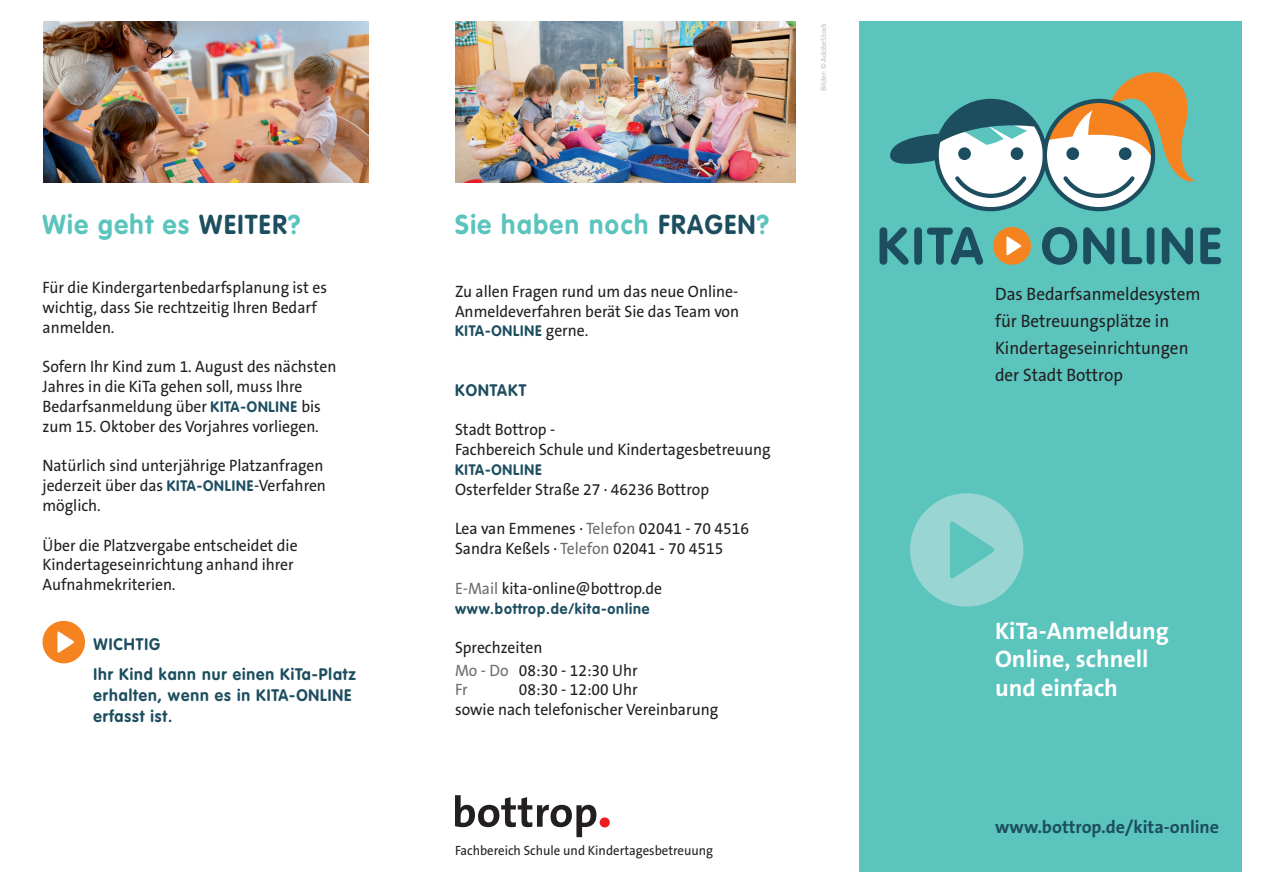
<style>
.page{position:relative;width:1263px;height:893px;background:#fff}
.page>*{position:absolute;margin:0;border:0;box-sizing:border-box;transform-origin:0 0}
.t1{font:700 27px "VAG Rounded";letter-spacing:.06em;color:#5ac4bd;scale:.95 1}
.t2{font:700 24px/28.8px "The Sans B Plus W7";color:#fff}
.t3{font:18px/27px "The Sans B Plus W5 Plain";color:#231f20;scale:.95 1}
.t4{font:700 18px "The Sans B Plus W7";color:#1d4e60}
.t5{font:16.5px/19.8px "The Sans B Plus W5 Plain";color:#231f20;scale:.95 1}
.t6{font:700 16.5px/30px "VAG Rounded";letter-spacing:.06em;color:#1d4e60;scale:.95 1}
.t7{font:16.5px "The Sans B Plus W5 Plain";color:#6c6d70;scale:.95 1}
.t8{font:700 15px "VAG Rounded";letter-spacing:.06em;color:#1d4e60;scale:.95 1}
.t9{font:13.5px "The Sans B Plus W5 Plain";color:#231f20;scale:.95 1}
.t10{font:7.5px "The Sans B Plus W5 Plain";color:#bcbdc0}
.s1{color:#1d4e60}
.s2{font-family:"VAG Rounded";font-weight:700;font-size:15px;color:#1d4e60}
.s3{font-family:"The Sans B Plus W5 Plain";font-weight:400;font-size:16.5px;color:#231f20}
.s4{color:#6c6d70}
</style>
<div class="page">
<div style="left:859px;top:21px;width:383px;height:851px;background:#5ac4bd"></div>
<svg style="left:890px;top:72px;width:305px;height:139px"></svg>
<svg style="left:993px;top:227px;width:38px;height:38px"></svg>
<svg style="left:879px;top:227px;width:104px;height:38px"></svg>
<svg style="left:1042px;top:227px;width:179px;height:38px"></svg>
<svg style="left:910px;top:493px;width:113px;height:114px"></svg>
<svg style="left:43px;top:621px;width:42px;height:42px"></svg>
<img style="left:44px;top:21px;width:325px;height:162px">
<img style="left:455px;top:21px;width:340px;height:162px">
<svg style="left:455px;top:795px;width:141px;height:42px"></svg>
<div style="left:600px;top:817px;width:10px;height:10px;background:#ee1d23;border-radius:50%"></div>
<h1 class="t1" style="left:43px;top:208px;width:273px">Wie geht es <span class="s1">WEITER</span>?</h1>
<p class="t5" style="left:43px;top:278px;width:301px">Für die Kindergartenbedarfsplanung ist es wichtig, dass Sie rechtzeitig Ihren Bedarf anmelden.</p>
<p class="t5" style="left:43px;top:357px;width:311px">Sofern Ihr Kind zum 1. August des nächsten Jahres in die KiTa gehen soll, muss Ihre Bedarfsanmeldung über <span class="s2">KITA-ONLINE</span> bis zum 15. Oktober des Vorjahres vorliegen.</p>
<p class="t5" style="left:43px;top:456px;width:300px">Natürlich sind unterjährige Platzanfragen jederzeit über das <span class="s2">KITA-ONLINE</span>-Verfahren möglich.</p>
<p class="t5" style="left:43px;top:535px;width:270px">Über die Platzvergabe entscheidet die<br>Kindertageseinrichtung anhand ihrer<br>Aufnahmekriterien.</p>
<p class="t6" style="left:94px;top:629px;width:278px">WICHTIG<br>Ihr Kind kann nur einen KiTa-Platz</p>
<p class="t6" style="left:94px;top:684px;width:273px;line-height:21px">erhalten, wenn es in KITA-ONLINE erfasst ist.</p>
<h1 class="t1" style="left:455px;top:208px;width:332px">Sie haben noch <span class="s1">FRAGEN</span>?</h1>
<p class="t5" style="left:455px;top:281px;width:301px">Zu allen Fragen rund um das neue Online-<br>Anmeldeverfahren berät Sie das Team von</p>
<p class="t8" style="left:455px;top:322px;width:142px">KITA-ONLINE <span class="s3">gerne.</span></p>
<p class="t6" style="left:455px;top:375px;width:77px">KONTAKT</p>
<p class="t5" style="left:455px;top:420px;width:334px">Stadt Bottrop -<br>Fachbereich Schule und Kindertagesbetreuung</p>
<p class="t8" style="left:455px;top:461px;width:93px">KITA-ONLINE</p>
<p class="t5" style="left:455px;top:479px;width:269px">Osterfelder Straße 27 · 46236 Bottrop</p>
<p class="t5" style="left:455px;top:519px;width:311px">Lea van Emmenes · <span class="s4">Telefon</span> 02041 - 70 4516<br>Sandra Keßels · <span class="s4">Telefon</span> 02041 - 70 4515</p>
<p class="t5" style="left:455px;top:578px;width:219px"><span class="s4">E-Mail</span> kita-online@bottrop.de</p>
<p class="t8" style="left:455px;top:599px;width:206px">www.bottrop.de/kita-online</p>
<p class="t5" style="left:455px;top:636px;width:194px;line-height:22.5px">Sprechzeiten<br><span class="s4">Mo - Do</span> 08:30 - 12:30 Uhr</p>
<p class="t7" style="left:455px;top:679px;width:15px">Fr</p>
<p class="t5" style="left:455px;top:680px;width:279px;text-indent:64px">08:30 - 12:00 Uhr<br>sowie nach telefonischer Vereinbarung</p>
<p class="t9" style="left:455px;top:841px;width:273px">Fachbereich Schule und Kindertagesbetreuung</p>
<p class="t10" style="left:819px;top:91px;width:70px;rotate:-90deg">Bilder: © AdobeStock</p>
<p class="t3" style="left:995px;top:281px;width:218px">Das Bedarfsanmeldesystem für Betreuungsplätze in<br>Kindertageseinrichtungen der Stadt Bottrop</p>
<h2 class="t2" style="left:995px;top:616px;width:175px">KiTa-Anmeldung<br>Online, schnell und einfach</h2>
<p class="t4" style="left:995px;top:815px;width:226px">www.bottrop.de/kita-online</p>
</div>
